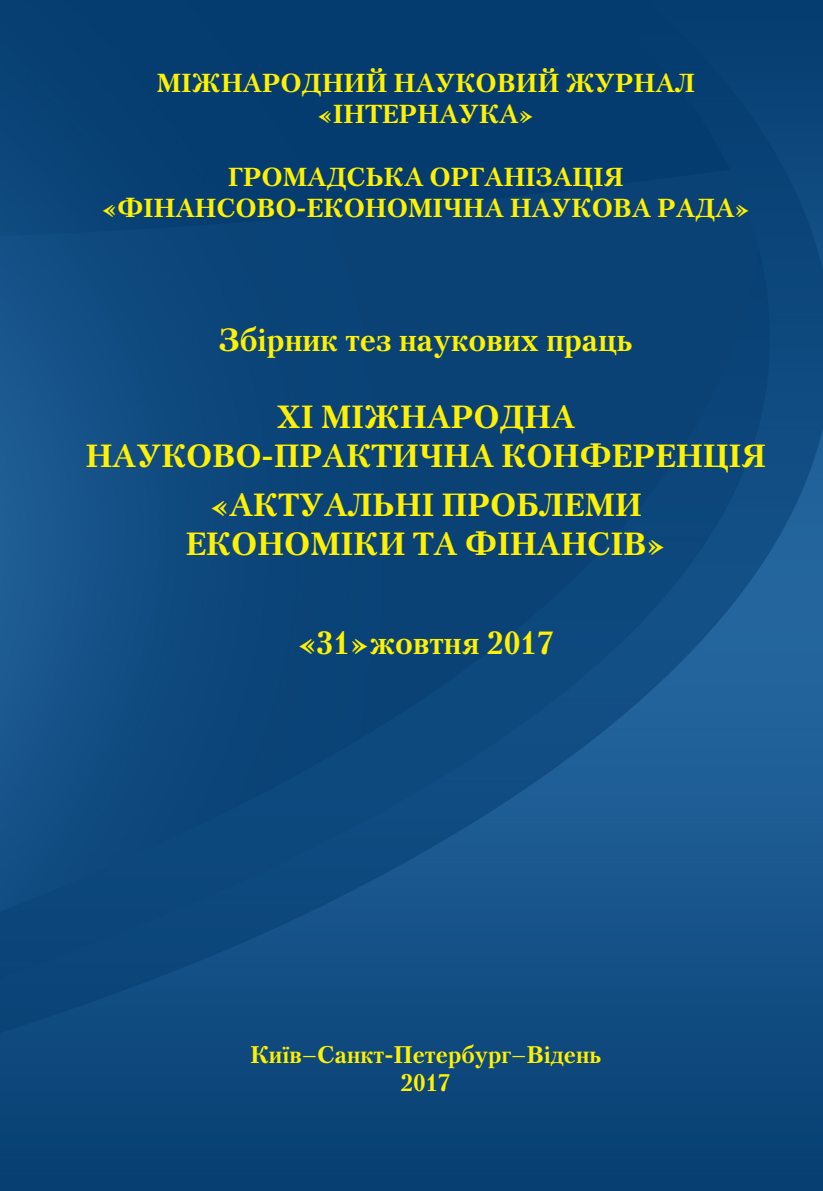
<style>
.page{position:relative;width:823px;height:1191px;background:#fff}
.page>*{position:absolute;margin:0;border:0;box-sizing:border-box;transform-origin:0 0}
.t1{font:700 32px/38.4px "Petersburg C";color:#fff101;text-align:center}
.t2{font:700 26px/31.2px "Petersburg C";color:#fff101;text-align:center}
.t3{font:700 24px/28.8px "Petersburg C";color:#fff101;text-align:center}
</style>
<div class="page">
<img style="left:0;top:0;width:822px;height:1191px">
<p class="t2" style="left:156px;top:68px;width:539px">МІЖНАРОДНИЙ НАУКОВИЙ ЖУРНАЛ «ІНТЕРНАУКА»</p>
<p class="t2" style="left:101px;top:161px;width:650px">ГРОМАДСЬКА ОРГАНІЗАЦІЯ «ФІНАНСОВО-ЕКОНОМІЧНА НАУКОВА РАДА»</p>
<p class="t1" style="left:218px;top:321px;width:415px">Збірник тез наукових праць</p>
<p class="t1" style="left:85px;top:398px;width:681px">XІ МІЖНАРОДНА<br>НАУКОВО-ПРАКТИЧНА КОНФЕРЕНЦІЯ</p>
<p class="t1" style="left:185px;top:486px;width:482px">«АКТУАЛЬНІ ПРОБЛЕМИ<br>ЕКОНОМІКИ ТА ФІНАНСІВ»</p>
<p class="t1" style="left:297px;top:624px;width:258px">«31»жовтня 2017</p>
<p class="t3" style="left:250px;top:1039px;width:352px">Київ–Санкт-Петербург–Відень<br>2017</p>
</div>
